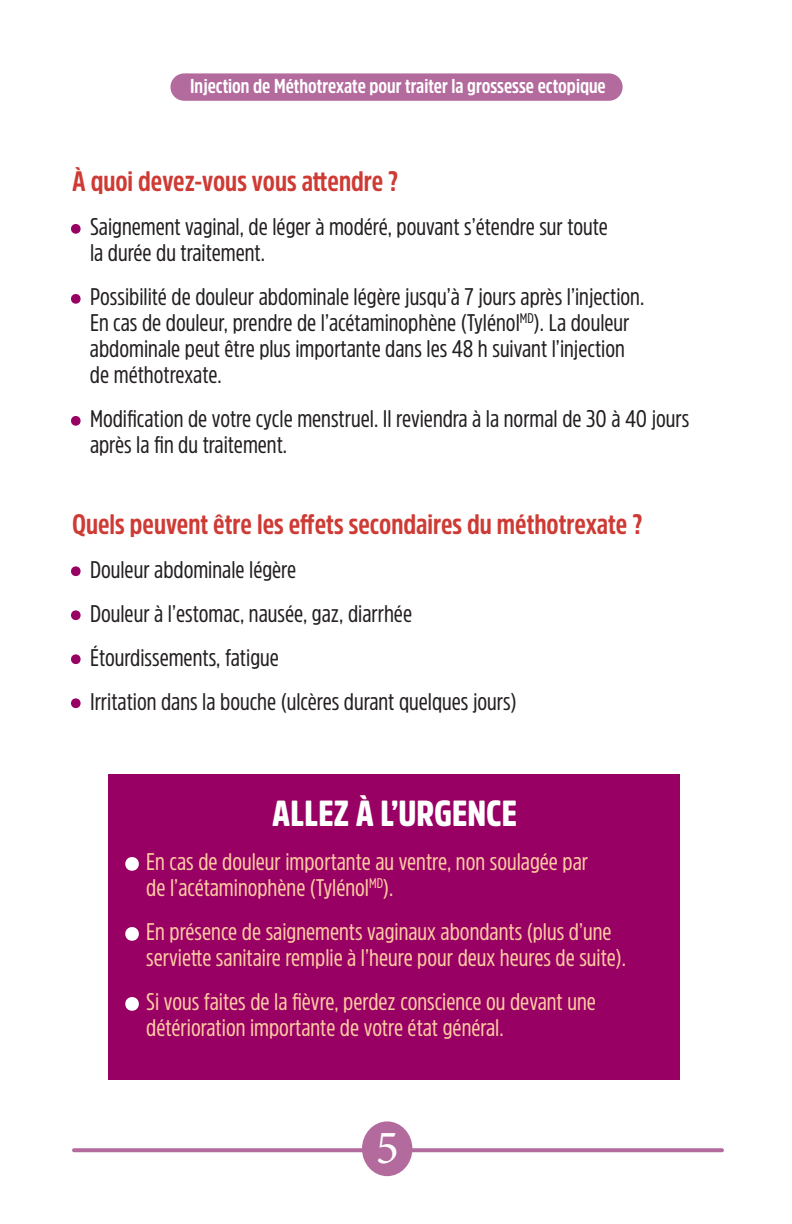
<style>
.page{position:relative;width:792px;height:1224px;background:#fff}
.page>*{position:absolute;margin:0;border:0;box-sizing:border-box;transform-origin:0 0}
.t1{font:48px "Minion Pro";color:#fff}
.t2{font:900 36px "Amsi Pro Cond";color:#fff}
.t3{font:700 28px "Amsi Pro Cond";color:#ce3a34}
.t4{font:24px/26px "Amsi Pro Cond";color:#231f20}
.t5{font:24px/26px "Amsi Pro Cond";color:#ffcba3}
.t6{font:700 20px "Amsi Pro Cond";color:#fff}
.s1{color:#980063}
.s2{color:#fff}
</style>
<div class="page">
<div style="left:108px;top:775px;width:572px;height:305px;background:#980063"></div>
<svg style="left:74px;top:1148px;width:648px;height:4px;background:#b772a2"></svg>
<div style="left:170px;top:73px;width:453px;height:28px;background:#b36a9d;border-radius:14px"></div>
<div style="left:362px;top:1121px;width:50px;height:55px;background:#b36a9d;border-radius:50%"></div>
<p class="t6" style="left:190px;top:72px;width:417px">Injection de Méthotrexate pour traiter la grossesse ectopique</p>
<p class="t3" style="left:72px;top:162px;width:328px">À quoi devez-vous vous attendre ?</p>
<p class="t4" style="left:90px;top:213px;width:520px;text-indent:-18px"><span class="s1">•</span> Saignement vaginal, de léger à modéré, pouvant s’étendre sur toute la durée du traitement.</p>
<p class="t4" style="left:90px;top:283px;width:556px;text-indent:-18px"><span class="s1">•</span> Possibilité de douleur abdominale légère jusqu’à 7 jours après l’injection.<br>En cas de douleur, prendre de l’acétaminophène (Tylénol<sup>MD</sup>). La douleur abdominale peut être plus importante dans les 48 h suivant l’injection de méthotrexate.</p>
<p class="t4" style="left:90px;top:405px;width:601px;text-indent:-18px"><span class="s1">•</span> Modification de votre cycle menstruel. Il reviendra à la normal de 30 à 40 jours après la fin du traitement.</p>
<p class="t3" style="left:72px;top:505px;width:572px">Quels peuvent être les effets secondaires du méthotrexate ?</p>
<p class="t4" style="left:72px;top:556px;width:226px"><span class="s1">•</span> Douleur abdominale légère</p>
<p class="t4" style="left:72px;top:600px;width:342px"><span class="s1">•</span> Douleur à l’estomac, nausée, gaz, diarrhée</p>
<p class="t4" style="left:72px;top:644px;width:208px"><span class="s1">•</span> Étourdissements, fatigue</p>
<p class="t4" style="left:72px;top:688px;width:446px"><span class="s1">•</span> Irritation dans la bouche (ulcères durant quelques jours)</p>
<h2 class="t2" style="left:272px;top:789px;width:246px">ALLEZ À L’URGENCE</h2>
<p class="t5" style="left:146px;top:848px;width:443px;text-indent:-18px"><span class="s2">•</span> En cas de douleur importante au ventre, non soulagée par de l’acétaminophène (Tylénol<sup>MD</sup>).</p>
<p class="t5" style="left:146px;top:918px;width:481px;text-indent:-18px"><span class="s2">•</span> En présence de saignements vaginaux abondants (plus d’une serviette sanitaire remplie à l’heure pour deux heures de suite).</p>
<p class="t5" style="left:146px;top:988px;width:451px;text-indent:-18px"><span class="s2">•</span> Si vous faites de la fièvre, perdez conscience ou devant une détérioration importante de votre état général.</p>
<h1 class="t1" style="left:376px;top:1116px;width:25px">5</h1>
</div>
